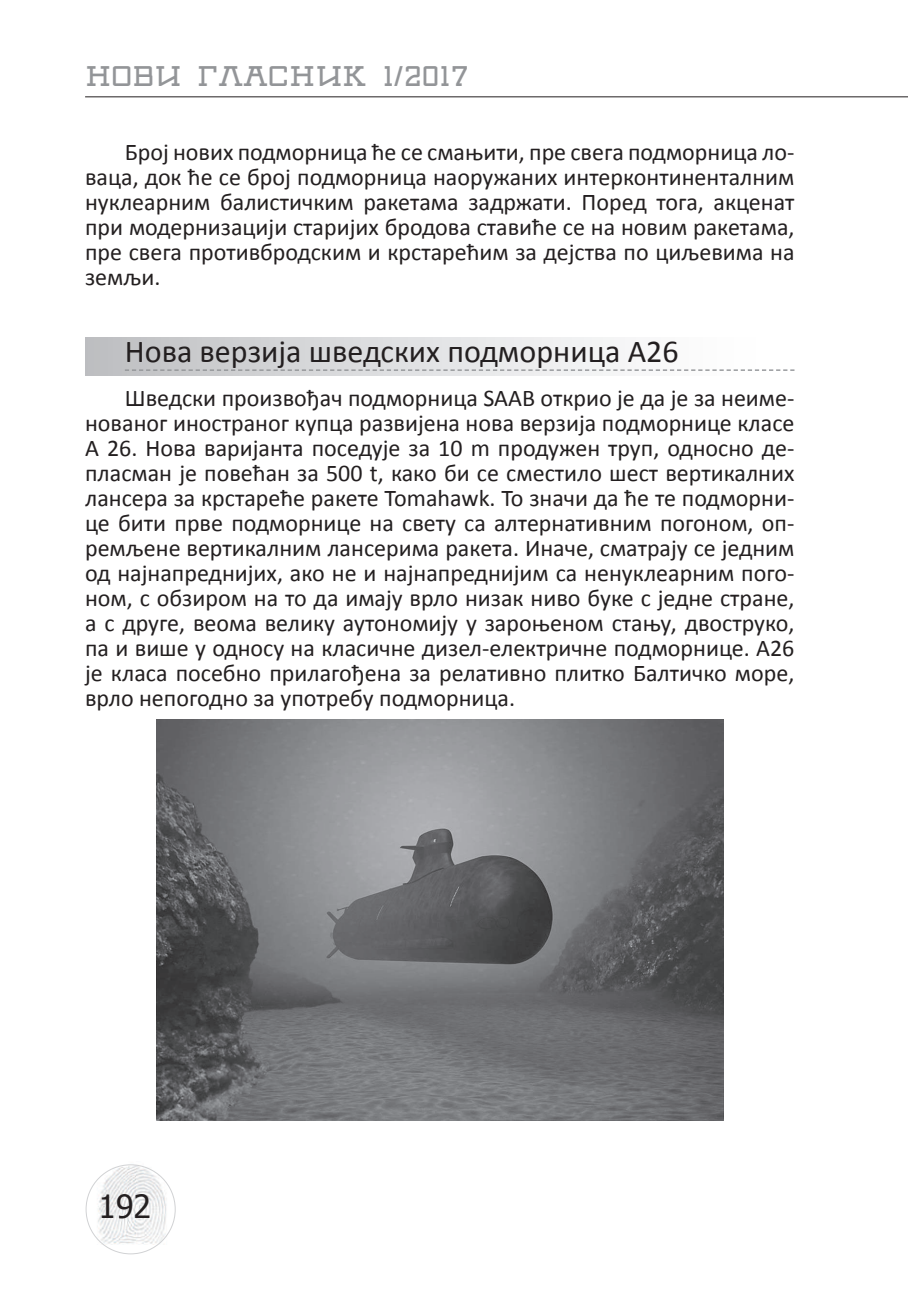
<style>
.page{position:relative;width:908px;height:1304px;background:#fff}
.page>*{position:absolute;margin:0;border:0;box-sizing:border-box;transform-origin:0 0}
.t1{font:32px "Calibri";color:#231f20}
.t2{font:32px "Tahoma";color:#231f20}
.t3{font:24px/25px "Calibri";color:#231f20;text-align:justify}
.t4{font:700 24px "Goliat Cirilica";color:#939598}
</style>
<div class="page">
<img style="left:89px;top:1166px;width:83px;height:79px">
<hr style="left:85px;top:96px;width:822px;height:1px;background:#231f20">
<div style="left:85px;top:338px;width:709px;height:38px;background:linear-gradient(to right,#bfc0c3,#fff)"></div>
<svg style="left:125px;top:369px;width:669px;height:2px"></svg>
<img style="left:156px;top:720px;width:567px;height:401px">
<p class="t4" style="left:85px;top:65px;width:385px">NOVI GLASNIK 1/2017</p>
<p class="t3" style="left:85px;top:138px;width:710px;text-indent:40px">Број нових подморница ће се смањити, пре свега подморница ло&shy;ваца, док ће се број подморница наоружаних интерконтиненталним нуклеарним балистичким ракетама задржати. Поред тога, акценат при модернизацији старијих бродова ставиће се на новим ракетама, пре свега противбродским и крстарећим за дејства по циљевима на земљи.</p>
<h1 class="t1" style="left:125px;top:332px;width:555px">Нова верзија шведских подморница А26</h1>
<p class="t3" style="left:85px;top:384px;width:710px;text-indent:40px">Шведски произвођач подморница SAAB открио је да је за неиме&shy;нованог иностраног купца развијена нова верзија подморнице класе А 26. Нова варијанта поседује за 10 m продужен труп, односно де&shy;пласман је повећан за 500 t, како би се сместило шест вертикалних лансера за крстареће ракете Tomahawk. То значи да ће те подморни&shy;це бити прве подморнице на свету са алтернативним погоном, оп&shy;ремљене вертикалним лансерима ракета. Иначе, сматрају се једним од најнапреднијих, ако не и најнапреднијим са ненуклеарним пого&shy;ном, с обзиром на то да имају врло низак ниво буке с једне стране, а с друге, веома велику аутономију у зароњеном стању, двоструко, па и више у односу на класичне дизел-електричне подморнице. А26 је класа посебно прилагођена за релативно плитко Балтичко море, врло непогодно за употребу подморница.</p>
<h1 class="t2" style="left:99px;top:1184px;width:54px">192</h1>
</div>
